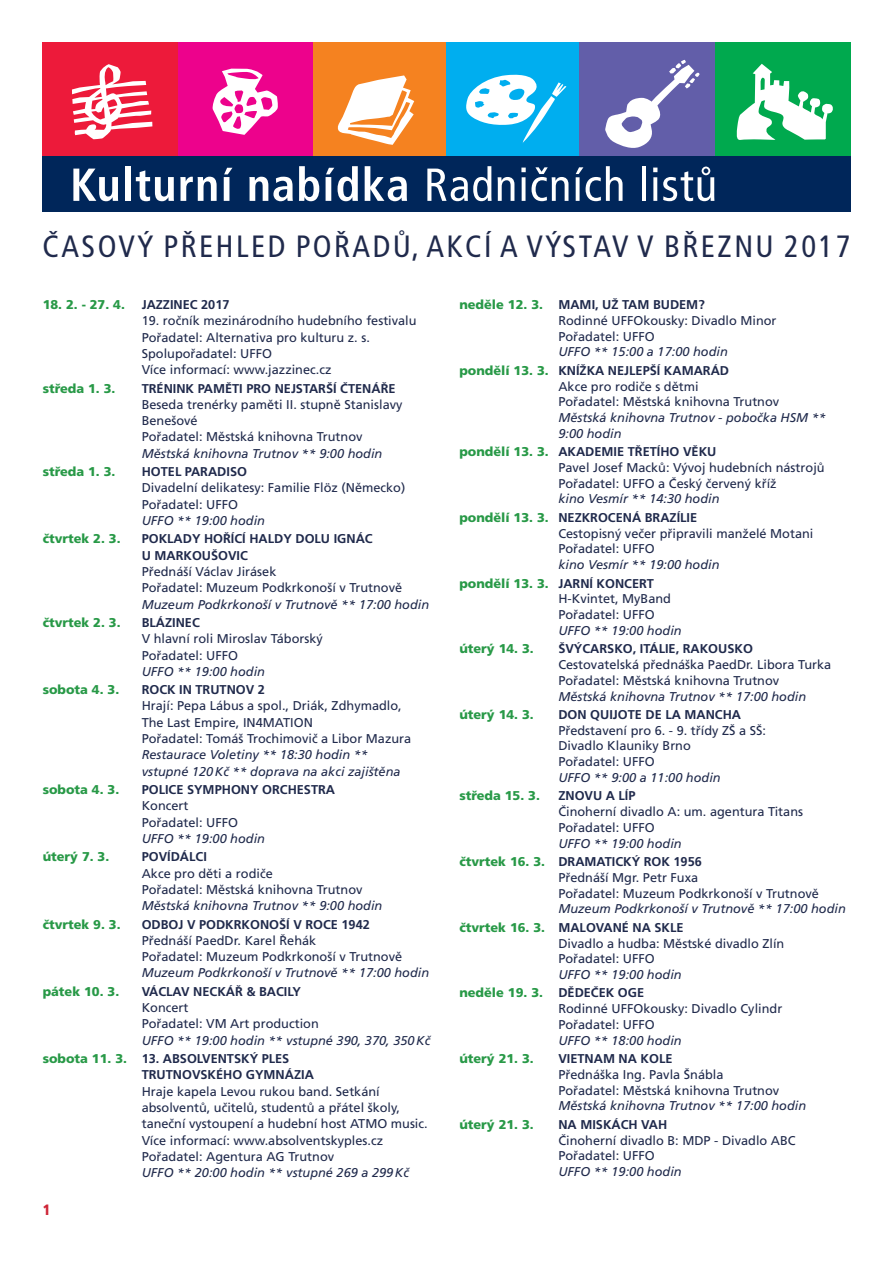
<style>
.page{position:relative;width:893px;height:1263px;background:#fff}
.page>*{position:absolute;margin:0;border:0;box-sizing:border-box;transform-origin:0 0}
.t1{font:condensed 30.75px "Frutiger CE";letter-spacing:.08em;color:#202a4c}
.t2{font:900 condensed 15px "Frutiger CE";color:#ce2537}
.t3{font:12.75px/16.4px "Frutiger CE";color:#202a4c}
.t4{font:italic 12.75px/18.5px "Frutiger CE";color:#202a4c}
.t5{font:700 12.75px/16.4px "Frutiger CE";color:#202a4c}
.t6{font:900 12.75px "Frutiger CE";color:#289947}
.s1{font-weight:900;font-style:normal;color:#289947}
.s2{font-weight:700;font-style:normal}
.s3{font-weight:900;color:#289947}
.s4{font-weight:700}
.s5{font-weight:400;font-style:italic}
</style>
<div class="page">
<div style="left:42px;top:42px;width:136px;height:115px;background:#ed1a3a"></div>
<div style="left:178px;top:42px;width:135px;height:115px;background:#ed028c"></div>
<div style="left:313px;top:42px;width:133px;height:115px;background:#f58220"></div>
<div style="left:446px;top:42px;width:134px;height:115px;background:#00aeef"></div>
<div style="left:580px;top:42px;width:135px;height:115px;background:#625ea9"></div>
<div style="left:715px;top:42px;width:135px;height:115px;background:#00a94e"></div>
<svg style="left:72px;top:64px;width:80px;height:75px"></svg>
<svg style="left:212px;top:69px;width:66px;height:66px"></svg>
<svg style="left:736px;top:64px;width:97px;height:76px"></svg>
<svg style="left:605px;top:60px;width:94px;height:88px"></svg>
<svg style="left:466px;top:74px;width:100px;height:69px"></svg>
<svg style="left:337px;top:75px;width:77px;height:70px"></svg>
<div style="left:42px;top:157px;width:808px;height:55px;background:#00265a"></div>
<svg style="left:73px;top:169px;width:45px;height:32px"></svg>
<div style="left:125px;top:166px;width:6px;height:35px;background:#fff"></div>
<svg style="left:136px;top:170px;width:38px;height:31px"></svg>
<svg style="left:180px;top:177px;width:37px;height:24px"></svg>
<svg style="left:224px;top:168px;width:8px;height:33px"></svg>
<svg style="left:249px;top:177px;width:44px;height:24px"></svg>
<svg style="left:299px;top:166px;width:20px;height:35px"></svg>
<svg style="left:326px;top:166px;width:32px;height:35px"></svg>
<svg style="left:365px;top:166px;width:42px;height:35px"></svg>
<svg style="left:427px;top:166px;width:64px;height:35px"></svg>
<svg style="left:498px;top:177px;width:16px;height:24px"></svg>
<svg style="left:521px;top:167px;width:47px;height:34px"></svg>
<svg style="left:576px;top:166px;width:46px;height:35px"></svg>
<hr style="left:642px;top:166px;width:4px;height:35px;background:#fff">
<svg style="left:653px;top:177px;width:4px;height:24px"></svg>
<svg style="left:653px;top:168px;width:4px;height:4px"></svg>
<svg style="left:663px;top:167px;width:51px;height:34px"></svg>
<h1 class="t1" style="left:42px;top:234px;width:809px">ČASOVÝ PŘEHLED POŘADŮ, AKCÍ A VÝSTAV V BŘEZNU 2017</h1>
<p class="t6" style="left:43px;top:299px;width:84px">18. 2. - 27. 4.</p>
<p class="t5" style="left:142px;top:297px;width:89px">JAZZINEC 2017</p>
<p class="t3" style="left:142px;top:314px;width:276px">19. ročník mezinárodního hudebního festivalu Pořadatel: Alternativa pro kulturu z. s.<br>Spolupořadatel: UFFO<br>Více informací: www.jazzinec.cz</p>
<p class="t6" style="left:43px;top:383px;width:74px">středa 1. 3.</p>
<p class="t5" style="left:142px;top:381px;width:255px">TRÉNINK PAMĚTI PRO NEJSTARŠÍ ČTENÁŘE</p>
<p class="t3" style="left:142px;top:397px;width:262px">Beseda trenérky paměti II. stupně Stanislavy<br>Benešové<br>Pořadatel: Městská knihovna Trutnov</p>
<p class="t4" style="left:142px;top:445px;width:242px">Městská knihovna Trutnov ** 9:00 hodin</p>
<p class="t6" style="left:43px;top:466px;width:74px">středa 1. 3.</p>
<p class="t5" style="left:142px;top:464px;width:107px">HOTEL PARADISO</p>
<p class="t3" style="left:142px;top:481px;width:265px">Divadelní delikatesy: Familie Flöz (Německo)<br>Pořadatel: UFFO</p>
<p class="t4" style="left:142px;top:512px;width:125px">UFFO ** 19:00 hodin</p>
<p class="t6" style="left:43px;top:534px;width:79px">čtvrtek 2. 3.</p>
<p class="t5" style="left:142px;top:532px;width:232px">POKLADY HOŘÍCÍ HALDY DOLU IGNÁC<br>U MARKOUŠOVIC</p>
<p class="t3" style="left:142px;top:564px;width:262px">Přednáší Václav Jirásek<br>Pořadatel: Muzeum Podkrkonoší v Trutnově</p>
<p class="t4" style="left:142px;top:596px;width:289px">Muzeum Podkrkonoší v Trutnově ** 17:00 hodin</p>
<p class="t6" style="left:43px;top:617px;width:79px">čtvrtek 2. 3.</p>
<p class="t5" style="left:142px;top:615px;width:60px">BLÁZINEC</p>
<p class="t3" style="left:142px;top:631px;width:183px">V hlavní roli Miroslav Táborský<br>Pořadatel: UFFO</p>
<p class="t4" style="left:142px;top:663px;width:125px">UFFO ** 19:00 hodin</p>
<p class="t6" style="left:43px;top:685px;width:78px">sobota 4. 3.</p>
<p class="t5" style="left:142px;top:682px;width:125px">ROCK IN TRUTNOV 2</p>
<p class="t3" style="left:142px;top:699px;width:271px">Hrají: Pepa Lábus a spol., Driák, Zdhymadlo,<br>The Last Empire, IN4MATION<br>Pořadatel: Tomáš Trochimovič a Libor Mazura</p>
<p class="t4" style="left:142px;top:748px;width:260px;line-height:16.4px">Restaurace Voletiny ** 18:30 hodin ** vstupné 120 Kč ** doprava na akci zajištěna</p>
<p class="t6" style="left:43px;top:784px;width:78px">sobota 4. 3.</p>
<p class="t5" style="left:142px;top:782px;width:195px">POLICE SYMPHONY ORCHESTRA</p>
<p class="t3" style="left:142px;top:799px;width:98px">Koncert<br>Pořadatel: UFFO</p>
<p class="t4" style="left:142px;top:830px;width:125px">UFFO ** 19:00 hodin</p>
<p class="t6" style="left:43px;top:852px;width:68px">úterý 7. 3.</p>
<p class="t5" style="left:142px;top:849px;width:67px">POVÍDÁLCI</p>
<p class="t3" style="left:142px;top:866px;width:222px">Akce pro děti a rodiče<br>Pořadatel: Městská knihovna Trutnov</p>
<p class="t4" style="left:142px;top:897px;width:242px">Městská knihovna Trutnov ** 9:00 hodin</p>
<p class="t6" style="left:43px;top:919px;width:79px">čtvrtek 9. 3.</p>
<p class="t5" style="left:142px;top:917px;width:230px">ODBOJ V PODKRKONOŠÍ V ROCE 1942</p>
<p class="t3" style="left:142px;top:933px;width:262px">Přednáší PaedDr. Karel Řehák<br>Pořadatel: Muzeum Podkrkonoší v Trutnově</p>
<p class="t4" style="left:142px;top:965px;width:289px">Muzeum Podkrkonoší v Trutnově ** 17:00 hodin</p>
<p class="t6" style="left:43px;top:986px;width:78px">pátek 10. 3.</p>
<p class="t5" style="left:142px;top:984px;width:161px">VÁCLAV NECKÁŘ &amp; BACILY</p>
<p class="t3" style="left:142px;top:1000px;width:179px">Koncert<br>Pořadatel: VM Art production</p>
<p class="t4" style="left:43px;top:1032px;width:389px;text-indent:99px">UFFO ** 19:00 hodin ** vstupné 390, 370, 350 Kč <span class="s1">sobota 11. 3.</span> <span class="s2">13. ABSOLVENTSKÝ PLES</span></p>
<p class="t5" style="left:142px;top:1067px;width:174px">TRUTNOVSKÉHO GYMNÁZIA</p>
<p class="t3" style="left:142px;top:1084px;width:287px">Hraje kapela Levou rukou band. Setkání absolventů, učitelů, studentů a přátel školy, taneční vystoupení a hudební host ATMO music.<br>Více informací: www.absolventskyples.cz Pořadatel: Agentura AG Trutnov</p>
<p class="t4" style="left:142px;top:1164px;width:269px">UFFO ** 20:00 hodin ** vstupné 269 a 299 Kč</p>
<p class="t2" style="left:43px;top:1204px;width:9px">1</p>
<p class="t3" style="left:558px;top:298px;width:220px;line-height:15.8px;text-indent:-99px"><span class="s3">neděle 12. 3.</span> <span class="s4">MAMI, UŽ TAM BUDEM?<br></span>Rodinné UFFOkousky: Divadlo Minor<br>Pořadatel: UFFO</p>
<p class="t4" style="left:459px;top:344px;width:271px;text-align:right">UFFO ** 15:00 a 17:00 hodin<br><span class="s1">pondělí 13. 3.</span> <span class="s2">KNÍŽKA NEJLEPŠÍ KAMARÁD</span></p>
<p class="t3" style="left:558px;top:379px;width:222px;line-height:15.8px">Akce pro rodiče s dětmi<br>Pořadatel: Městská knihovna Trutnov</p>
<p class="t4" style="left:558px;top:411px;width:269px;line-height:15.8px">Městská knihovna Trutnov - pobočka HSM **<br>9:00 hodin</p>
<p class="t3" style="left:558px;top:445px;width:268px;line-height:15.8px;text-indent:-99px"><span class="s3">pondělí 13. 3.</span> <span class="s4">AKADEMIE TŘETÍHO VĚKU<br></span>Pavel Josef Macků: Vývoj hudebních nástrojů<br>Pořadatel: UFFO a Český červený kříž</p>
<p class="t4" style="left:459px;top:491px;width:262px;text-indent:99px">kino Vesmír ** 14:30 hodin <span class="s1">pondělí 13. 3.</span> <span class="s2">NEZKROCENÁ BRAZÍLIE</span></p>
<p class="t3" style="left:558px;top:526px;width:257px;line-height:15.8px">Cestopisný večer připravili manželé Motani<br>Pořadatel: UFFO</p>
<p class="t4" style="left:459px;top:556px;width:262px;text-indent:99px">kino Vesmír ** 19:00 hodin <span class="s1">pondělí 13. 3.</span> <span class="s2">JARNÍ KONCERT</span></p>
<p class="t3" style="left:558px;top:592px;width:114px;line-height:15.8px">H-Kvintet, MyBand<br>Pořadatel: UFFO</p>
<p class="t4" style="left:558px;top:622px;width:125px">UFFO ** 19:00 hodin</p>
<p class="t6" style="left:459px;top:644px;width:76px">úterý 14. 3.</p>
<p class="t5" style="left:558px;top:641px;width:196px">ŠVÝCARSKO, ITÁLIE, RAKOUSKO</p>
<p class="t3" style="left:558px;top:658px;width:274px;line-height:15.8px">Cestovatelská přednáška PaedDr. Libora Turka<br>Pořadatel: Městská knihovna Trutnov</p>
<p class="t4" style="left:558px;top:688px;width:249px">Městská knihovna Trutnov ** 17:00 hodin</p>
<p class="t6" style="left:459px;top:709px;width:76px">úterý 14. 3.</p>
<p class="t5" style="left:558px;top:707px;width:184px">DON QUIJOTE DE LA MANCHA</p>
<p class="t3" style="left:558px;top:723px;width:209px;line-height:15.8px">Představení pro 6. - 9. třídy ZŠ a SŠ:<br>Divadlo Klauniky Brno<br>Pořadatel: UFFO</p>
<p class="t4" style="left:558px;top:769px;width:164px">UFFO ** 9:00 a 11:00 hodin</p>
<p class="t6" style="left:459px;top:791px;width:82px">středa 15. 3.</p>
<p class="t5" style="left:558px;top:789px;width:79px">ZNOVU A LÍP</p>
<p class="t3" style="left:558px;top:805px;width:246px;line-height:15.8px">Činoherní divadlo A: um. agentura Titans<br>Pořadatel: UFFO</p>
<p class="t5" style="left:459px;top:835px;width:244px;line-height:18.5px;text-indent:99px"><span class="s5">UFFO ** 19:00 hodin </span><span class="s3">čtvrtek 16. 3.</span> DRAMATICKÝ ROK 1956</p>
<p class="t3" style="left:558px;top:870px;width:262px;line-height:15.8px">Přednáší Mgr. Petr Fuxa<br>Pořadatel: Muzeum Podkrkonoší v Trutnově</p>
<p class="t4" style="left:459px;top:900px;width:388px;text-indent:99px">Muzeum Podkrkonoší v Trutnově ** 17:00 hodin <span class="s1">čtvrtek 16. 3.</span> <span class="s2">MALOVANÉ NA SKLE</span></p>
<p class="t3" style="left:558px;top:936px;width:228px;line-height:15.8px">Divadlo a hudba: Městské divadlo Zlín<br>Pořadatel: UFFO</p>
<p class="t4" style="left:459px;top:966px;width:224px;text-indent:99px">UFFO ** 19:00 hodin <span class="s1">neděle 19. 3.</span> <span class="s2">DĚDEČEK OGE</span></p>
<p class="t3" style="left:558px;top:1002px;width:225px;line-height:15.8px">Rodinné UFFOkousky: Divadlo Cylindr<br>Pořadatel: UFFO</p>
<p class="t4" style="left:558px;top:1032px;width:125px">UFFO ** 18:00 hodin</p>
<p class="t6" style="left:459px;top:1053px;width:76px">úterý 21. 3.</p>
<p class="t5" style="left:558px;top:1051px;width:116px">VIETNAM NA KOLE</p>
<p class="t3" style="left:558px;top:1067px;width:222px;line-height:15.8px">Přednáška Ing. Pavla Šnábla<br>Pořadatel: Městská knihovna Trutnov</p>
<p class="t4" style="left:558px;top:1098px;width:249px">Městská knihovna Trutnov ** 17:00 hodin</p>
<p class="t6" style="left:459px;top:1119px;width:76px">úterý 21. 3.</p>
<p class="t5" style="left:558px;top:1117px;width:110px">NA MISKÁCH VAH</p>
<p class="t3" style="left:558px;top:1133px;width:239px;line-height:15.8px">Činoherní divadlo B: MDP - Divadlo ABC<br>Pořadatel: UFFO</p>
<p class="t4" style="left:558px;top:1163px;width:125px">UFFO ** 19:00 hodin</p>
</div>
